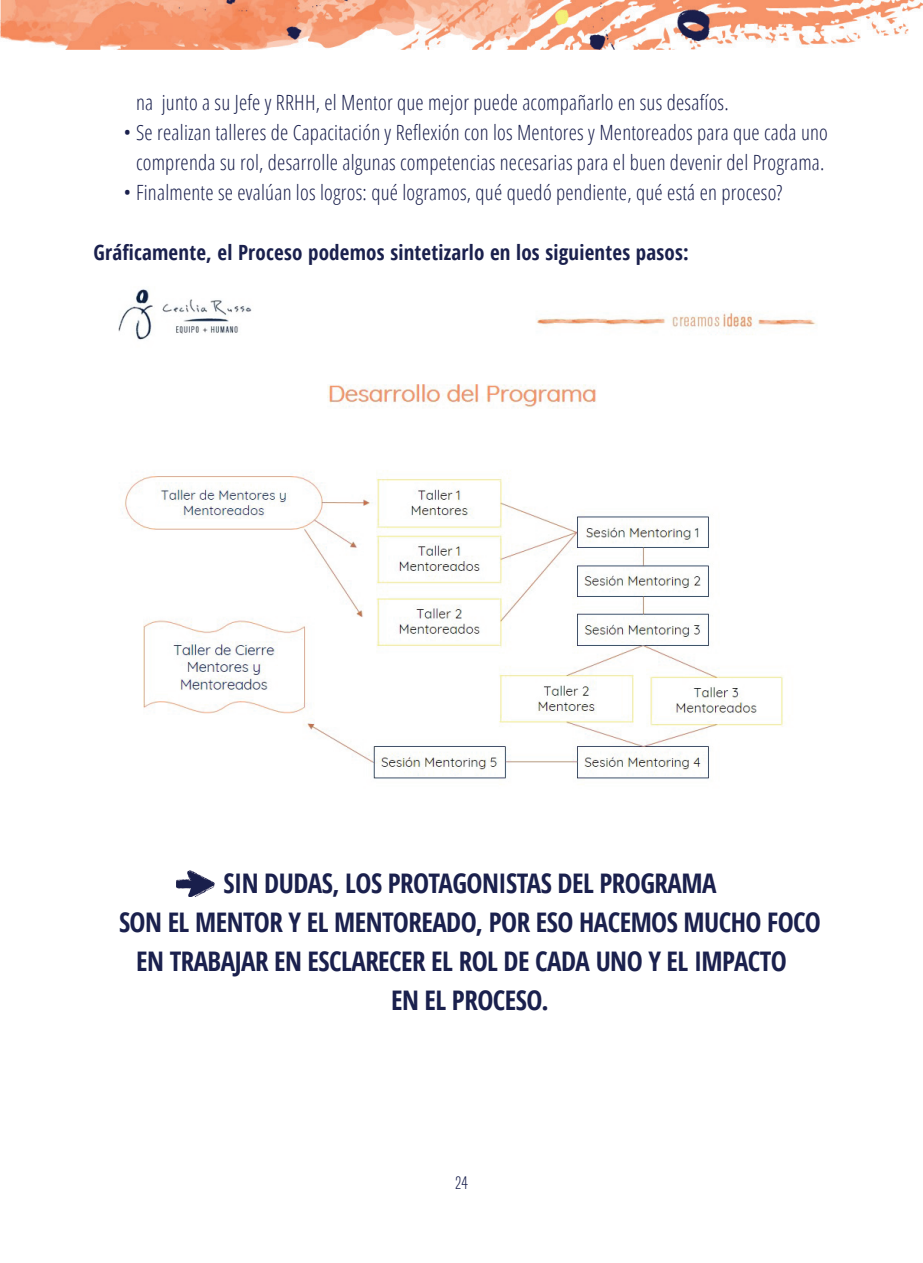
<style>
.page{position:relative;width:923px;height:1263px;background:#fff}
.page>*{position:absolute;margin:0;border:0;box-sizing:border-box;transform-origin:0 0}
.t1{font:700 27px "Open Sans Condensed";letter-spacing:-.02em;color:#1a204d}
.t2{font:300 21px/30px "Open Sans Condensed";letter-spacing:.01em;color:#1a204d;text-align:center}
.t3{font:700 21px "Open Sans Condensed";letter-spacing:.01em;color:#1a204d}
.t4{font:300 condensed 18px "Akzidenz Grotesk BE";color:#1a204d}
</style>
<div class="page">
<img style="left:118px;top:289px;width:699px;height:490px">
<img style="left:176px;top:870px;width:38px;height:27px">
<img style="left:0;top:0;width:923px;height:50px">
<p class="t2" style="left:136px;top:86px;width:594px">na junto a su Jefe y RRHH, el Mentor que mejor puede acompañarlo en sus desafíos.</p>
<p class="t2" style="left:123px;top:116px;width:706px">• Se realizan talleres de Capacitación y Reflexión con los Mentores y Mentoreados para que cada uno comprenda su rol, desarrolle algunas competencias necesarias para el buen devenir del Programa.</p>
<p class="t2" style="left:123px;top:176px;width:660px">• Finalmente se evalúan los logros: qué logramos, qué quedó pendiente, qué está en proceso?</p>
<p class="t3" style="left:94px;top:237px;width:597px">Gráficamente, el Proceso podemos sintetizarlo en los siguientes pasos:</p>
<p class="t1" style="left:223px;top:864px;width:494px">SIN DUDAS, LOS PROTAGONISTAS DEL PROGRAMA</p>
<p class="t1" style="left:119px;top:903px;width:703px">SON EL MENTOR Y EL MENTOREADO, POR ESO HACEMOS MUCHO FOCO</p>
<p class="t1" style="left:136px;top:942px;width:652px">EN TRABAJAR EN ESCLARECER EL ROL DE CADA UNO Y EL IMPACTO</p>
<p class="t1" style="left:391px;top:981px;width:159px">EN EL PROCESO.</p>
<p class="t4" style="left:455px;top:1173px;width:14px">24</p>
</div>
